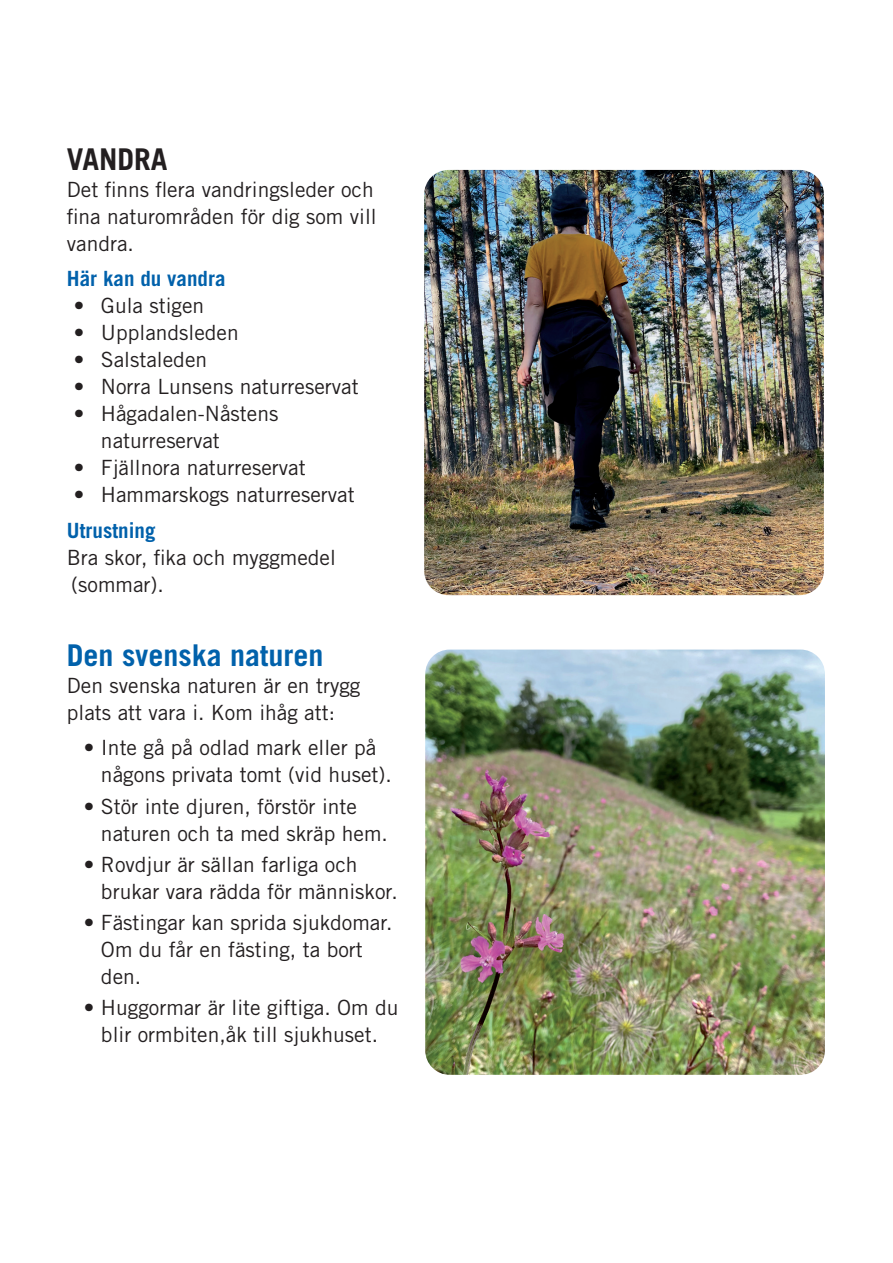
<style>
.page{position:relative;width:893px;height:1263px;background:#fff}
.page>*{position:absolute;margin:0;border:0;box-sizing:border-box;transform-origin:0 0}
.t1{font:700 30px "Trade Gothic LT Std";color:#0161ab}
.t2{font:700 30px "Trade Gothic LT Std";color:#231f20}
.t3{font:21px/27px "Trade Gothic LT Std";color:#231f20}
.t4{font:700 21px "Trade Gothic LT Std";color:#0161ab}
</style>
<div class="page">
<img style="left:424px;top:170px;width:400px;height:425px">
<img style="left:425px;top:649px;width:400px;height:426px">
<h1 class="t2" style="left:67px;top:141px;width:102px">VANDRA</h1>
<p class="t3" style="left:67px;top:176px;width:311px">Det finns flera vandringsleder och fina naturområden för dig som vill vandra.</p>
<p class="t4" style="left:67px;top:266px;width:160px">Här kan du vandra</p>
<p class="t3" style="left:74px;top:292px;width:132px">• Gula stigen</p>
<p class="t3" style="left:74px;top:319px;width:166px">• Upplandsleden</p>
<p class="t3" style="left:74px;top:346px;width:135px">• Salstaleden</p>
<p class="t3" style="left:74px;top:373px;width:286px">• Norra Lunsens naturreservat</p>
<p class="t3" style="left:101px;top:400px;width:179px;text-indent:-27px">• Hågadalen-Nåstens naturreservat</p>
<p class="t3" style="left:74px;top:454px;width:233px">• Fjällnora naturreservat</p>
<p class="t3" style="left:74px;top:481px;width:282px">• Hammarskogs naturreservat</p>
<p class="t4" style="left:67px;top:517px;width:90px">Utrustning</p>
<p class="t3" style="left:67px;top:544px;width:270px">Bra skor, fika och myggmedel (sommar).</p>
<h1 class="t1" style="left:67px;top:637px;width:258px">Den svenska naturen</h1>
<p class="t3" style="left:67px;top:671px;width:295px">Den svenska naturen är en trygg plats att vara i. Kom ihåg att:</p>
<p class="t3" style="left:101px;top:734px;width:292px;text-indent:-17px">• Inte gå på odlad mark eller på någons privata tomt (vid huset).</p>
<p class="t3" style="left:101px;top:792px;width:288px;text-indent:-17px">• Stör inte djuren, förstör inte naturen och ta med skräp hem.</p>
<p class="t3" style="left:101px;top:850px;width:298px;text-indent:-17px">• Rovdjur är sällan farliga och brukar vara rädda för människor.</p>
<p class="t3" style="left:101px;top:909px;width:293px;text-indent:-17px">• Fästingar kan sprida sjukdomar.<br>Om du får en fästing, ta bort den.</p>
<p class="t3" style="left:84px;top:994px;width:316px;text-align:center">• Huggormar är lite giftiga. Om du blir ormbiten,åk till sjukhuset.</p>
</div>
